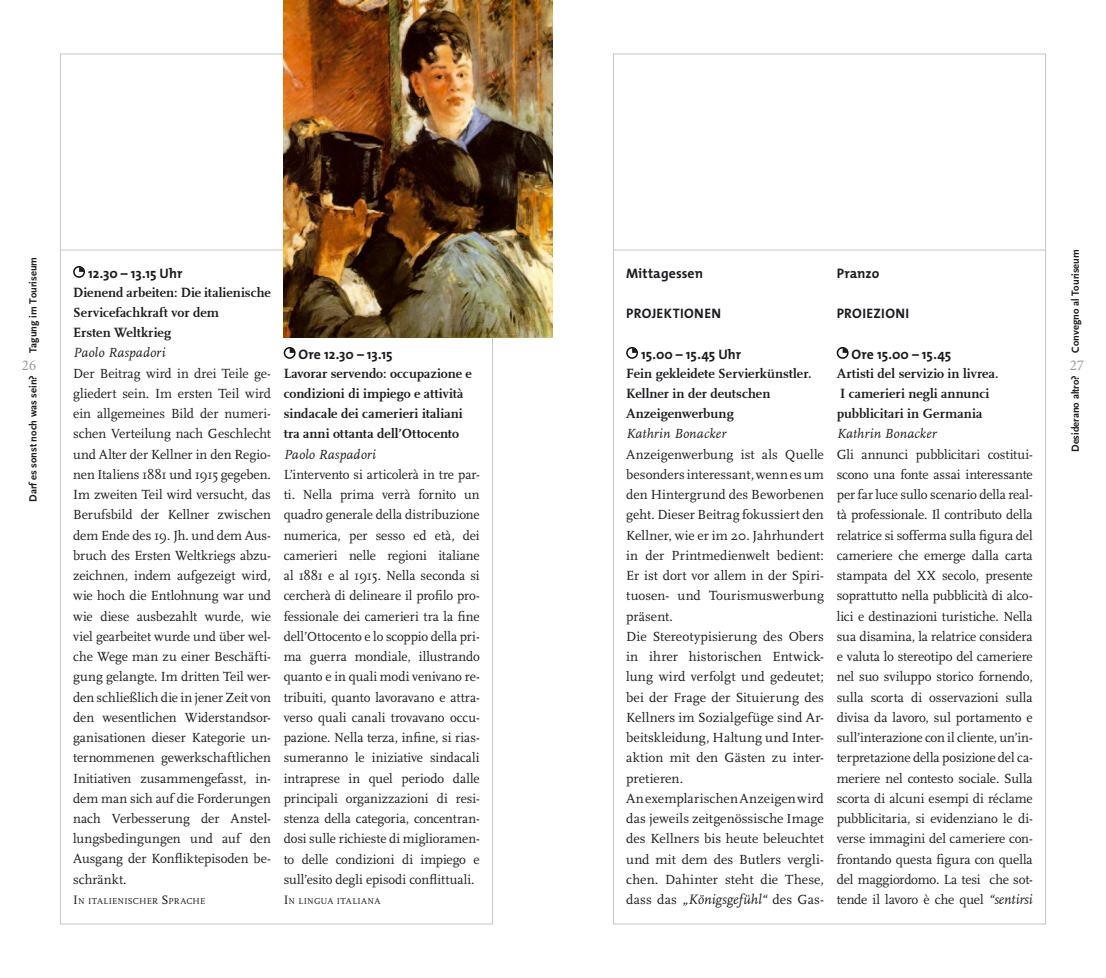
<style>
.page{position:relative;width:1106px;height:978px;background:#fff}
.page>*{position:absolute;margin:0;border:0;box-sizing:border-box;transform-origin:0 0}
.t1{font:15px "Minion MM 367 585 10";color:#98989c}
.t2{font:13.8px/20.2px "FF Scala";letter-spacing:.005em;color:#1b1c20;text-align:justify}
.t3{font:700 13.8px/20.2px "FF Scala";letter-spacing:.005em;color:#1b1c20}
.t4{font:700 13.8px "The Mix";color:#1b1c20}
.t5{font:italic 13.8px "FF Scala";letter-spacing:.015em;color:#1b1c20}
.t6{font:13.8px "The Mix Bold Caps";letter-spacing:.025em;color:#1b1c20}
.t7{font:700 10.5px "Scala Sans";color:#1b1c20}
.t8{font:8.85px "FF Scala";letter-spacing:.02em;color:#1b1c20}
.s1{font-size:12.75px}
.s2{font-style:italic;font-size:14.25px}
</style>
<div class="page">
<hr style="left:60px;top:250px;width:432px;height:1px;background:#c3c6c8">
<hr style="left:613px;top:250px;width:432px;height:1px;background:#c3c6c8">
<div style="left:73px;top:266px;width:12px;height:12px;border:2px solid #141012;border-radius:50%"></div>
<svg style="left:79px;top:267px;width:5px;height:5px"></svg>
<div style="left:626px;top:347px;width:12px;height:12px;border:2px solid #141012;border-radius:50%"></div>
<svg style="left:632px;top:348px;width:5px;height:5px"></svg>
<div style="left:284px;top:347px;width:11px;height:12px;border:2px solid #141012;border-radius:50%"></div>
<svg style="left:290px;top:348px;width:4px;height:5px"></svg>
<div style="left:836px;top:347px;width:12px;height:12px;border:2px solid #141012;border-radius:50%"></div>
<svg style="left:842px;top:348px;width:5px;height:5px"></svg>
<img style="left:284px;top:0;width:269px;height:337px">
<p class="t7" style="left:27px;top:353px;width:98px;rotate:-90deg">Tagung im Touriseum</p>
<p class="t1" style="left:22px;top:357px;width:16px">26</p>
<p class="t7" style="left:27px;top:502px;width:128px;rotate:-90deg">Darf es sonst noch was sein?</p>
<p class="t4" style="left:88px;top:262px;width:96px">12.30 – 13.15 Uhr</p>
<p class="t3" style="left:73px;top:282px;width:199px">Dienend arbeiten: Die italienische<br>Servicefachkraft vor dem<br>Ersten Weltkrieg</p>
<p class="t5" style="left:73px;top:346px;width:94px">Paolo Raspadori</p>
<p class="t2" style="left:73px;top:363px;width:199px">Der Beitrag wird in drei Teile ge&shy;gliedert sein. Im ersten Teil wird ein allgemeines Bild der numeri&shy;schen Verteilung nach Geschlecht und Alter der Kellner in den Regio&shy;nen Italiens 1881 und 1915 gegeben.<br>Im zweiten Teil wird versucht, das Berufsbild der Kellner zwischen dem Ende des 19. Jh. und dem Aus&shy;bruch des Ersten Weltkriegs abzu&shy;zeichnen, indem aufgezeigt wird, wie hoch die Entlohnung war und wie diese ausbezahlt wurde, wie viel gearbeitet wurde und über wel&shy;che Wege man zu einer Beschäfti&shy;gung gelangte. Im dritten Teil wer&shy;den schließlich die in jener Zeit von den wesentlichen Widerstandsor&shy;ganisationen dieser Kategorie un&shy;ternommenen gewerkschaftlichen Initiativen zusammengefasst, in&shy;dem man sich auf die Forderungen nach Verbesserung der Anstel&shy;lungsbedingungen und auf den Ausgang der Konfliktepisoden be&shy;schränkt.</p>
<p class="t8" style="left:73px;top:896px;width:134px"><span class="s1">I</span>N ITALIENISCHER <span class="s1">S</span>PRACHE</p>
<p class="t4" style="left:298px;top:343px;width:96px">Ore 12.30 – 13.15</p>
<p class="t3" style="left:284px;top:363px;width:190px">Lavorar servendo: occupazione e condizioni di impiego e attività sindacale dei camerieri italiani tra anni ottanta dell’Ottocento</p>
<p class="t5" style="left:284px;top:447px;width:94px">Paolo Raspadori</p>
<p class="t2" style="left:284px;top:464px;width:197px">L’intervento si articolerà in tre par&shy;ti. Nella prima verrà fornito un quadro generale della distribuzione numerica, per sesso ed età, dei camerieri nelle regioni italiane al 1881 e al 1915. Nella seconda si cercherà di delineare il profilo pro&shy;fessionale dei camerieri tra la fine dell’Ottocento e lo scoppio della pri&shy;ma guerra mondiale, illustrando quanto e in quali modi venivano re&shy;tribuiti, quanto lavoravano e attra&shy;verso quali canali trovavano occu&shy;pazione. Nella terza, infine, si rias&shy;sumeranno le iniziative sindacali intraprese in quel periodo dalle principali organizzazioni di resi&shy;stenza della categoria, concentran&shy;dosi sulle richieste di miglioramen&shy;to delle condizioni di impiego e sull’esito degli episodi conflittuali.</p>
<p class="t8" style="left:284px;top:896px;width:98px"><span class="s1">I</span>N LINGUA ITALIANA</p>
<p class="t4" style="left:626px;top:262px;width:78px">Mittagessen</p>
<p class="t6" style="left:626px;top:302px;width:96px">PROJEKTIONEN</p>
<p class="t4" style="left:641px;top:343px;width:102px">15.00 – 15.45 Uhr</p>
<p class="t3" style="left:626px;top:363px;width:187px">Fein gekleidete Servierkünstler.<br>Kellner in der deutschen<br>Anzeigenwerbung</p>
<p class="t5" style="left:626px;top:427px;width:102px">Kathrin Bonacker</p>
<p class="t2" style="left:626px;top:444px;width:199px;text-align:left">Anzeigenwerbung ist als Quelle besonders interessant, wenn es um den Hintergrund des Beworbenen geht. Dieser Beitrag fokussiert den<br>Kellner, wie er im 20. Jahrhundert in der Printmedienwelt bedient:<br>Er ist dort vor allem in der Spiri&shy;tuosen- und Tourismuswerbung präsent.<br>Die Stereotypisierung des Obers in ihrer historischen Entwick&shy;lung wird verfolgt und gedeutet; bei der Frage der Situierung des<br>Kellners im Sozialgefüge sind Ar&shy;beitskleidung, Haltung und Inter&shy;aktion mit den Gästen zu inter&shy;pretieren.<br>An exemplarischen Anzeigen wird das jeweils zeitgenössische Image des Kellners bis heute beleuchtet und mit dem des Butlers vergli&shy;chen. Dahinter steht die These, dass das <span class="s2">„Königsgefühl“</span> des Gas-</p>
<p class="t4" style="left:836px;top:262px;width:44px">Pranzo</p>
<p class="t6" style="left:836px;top:302px;width:74px">PROIEZIONI</p>
<p class="t4" style="left:851px;top:343px;width:101px">Ore 15.00 – 15.45</p>
<p class="t3" style="left:836px;top:363px;width:163px">Artisti del servizio in livrea.<br>I camerieri negli annunci pubblicitari in Germania</p>
<p class="t5" style="left:836px;top:427px;width:102px">Kathrin Bonacker</p>
<p class="t2" style="left:836px;top:444px;width:197px">Gli annunci pubblicitari costitui&shy;scono una fonte assai interessante per far luce sullo scenario della real&shy;tà professionale. Il contributo della relatrice si sofferma sulla figura del cameriere che emerge dalla carta stampata del XX secolo, presente soprattutto nella pubblicità di alco&shy;lici e destinazioni turistiche. Nella sua disamina, la relatrice considera e valuta lo stereotipo del cameriere nel suo sviluppo storico fornendo, sulla scorta di osservazioni sulla divisa da lavoro, sul portamento e sull’interazione con il cliente, un’in&shy;terpretazione della posizione del ca&shy;meriere nel contesto sociale. Sulla scorta di alcuni esempi di réclame pubblicitaria, si evidenziano le di&shy;verse immagini del cameriere con&shy;frontando questa figura con quella del maggiordomo. La tesi che sot&shy;tende il lavoro è che quel <span class="s2">“sentirsi</span></p>
<p class="t7" style="left:1069px;top:353px;width:105px;rotate:-90deg">Convegno al Touriseum</p>
<p class="t1" style="left:1069px;top:357px;width:16px">27</p>
<p class="t7" style="left:1069px;top:452px;width:78px;rotate:-90deg">Desiderano altro?</p>
</div>
